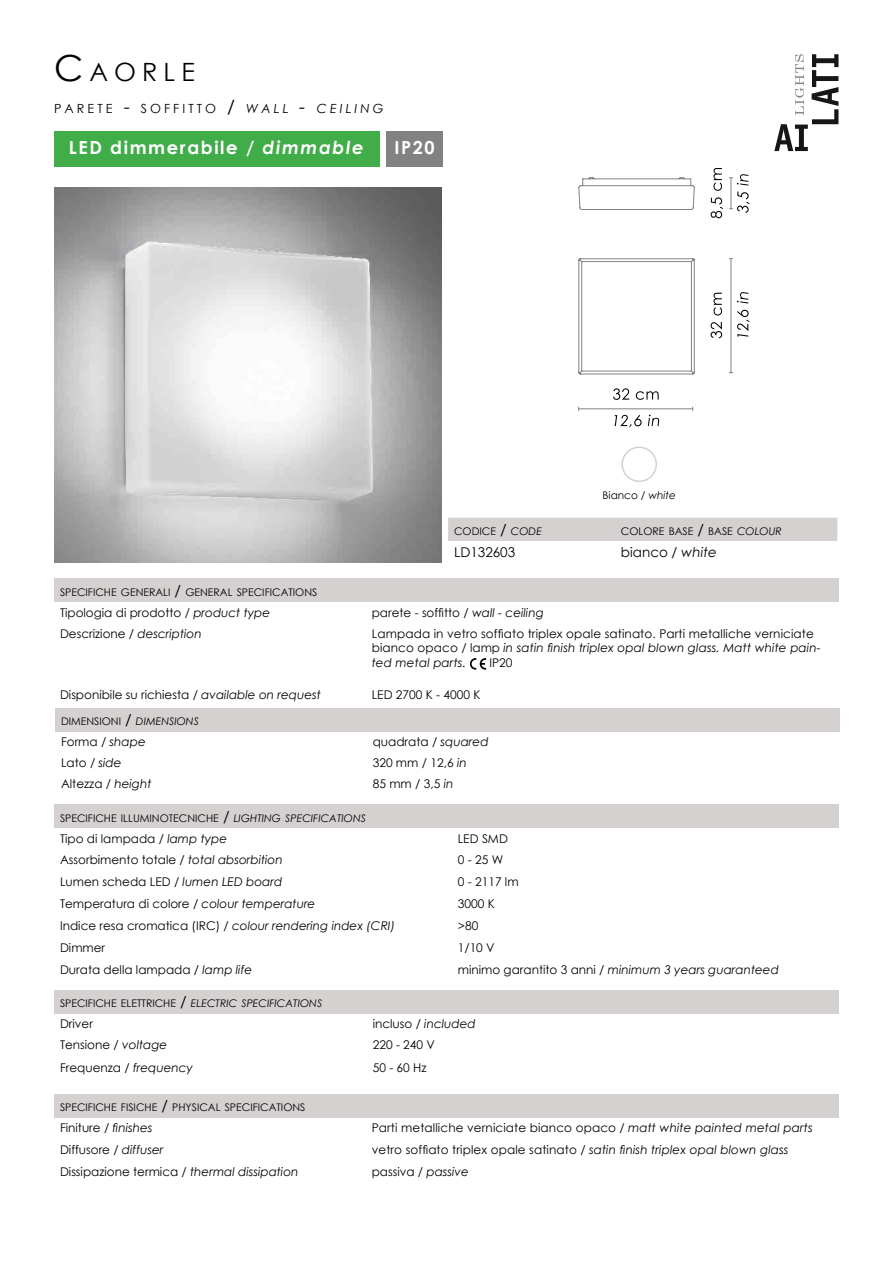
<style>
.page{position:relative;width:893px;height:1263px;background:#fff}
.page>*{position:absolute;margin:0;border:0;box-sizing:border-box;transform-origin:0 0}
.t1{font:25.2px "Century Gothic";color:#000}
.t2{font:700 18px "Century Gothic";letter-spacing:.09em;color:#fff}
.t3{font:13.5px "Century Gothic";color:#000}
.t4{font:italic 12.6px "Century Gothic";letter-spacing:.245em;color:#000}
.t5{font:12.6px "Century Gothic";color:#000}
.t6{font:12px/14.4px "Century Gothic";color:#000}
.t7{font:italic 12px "Century Gothic";color:#000}
.t8{font:10.5px "Century Gothic";color:#000}
.t9{font:italic 10.5px "Century Gothic";color:#000}
.t10{font:10.5px "Century Gothic";color:#000}
.s1{font-size:36px}
.s2{font-style:normal}
.s3{font-style:normal;font-size:18px}
.s4{font-size:18px}
.s5{font-style:italic}
.s6{font-size:15px}
.s7{font-style:normal;font-size:15px}
</style>
<div class="page">
<div style="left:54px;top:1094px;width:785px;height:23px;background:#d5d1d1"></div>
<div style="left:448px;top:518px;width:389px;height:23px;background:#d5d1d1"></div>
<img style="left:54px;top:187px;width:387px;height:376px">
<div style="left:54px;top:990px;width:785px;height:23px;background:#d5d1d1"></div>
<div style="left:55px;top:708px;width:785px;height:23px;background:#d5d1d1"></div>
<div style="left:386px;top:132px;width:57px;height:35px;background:#828282"></div>
<img style="left:774px;top:54px;width:64px;height:97px">
<img style="left:795px;top:54px;width:9px;height:51px">
<div style="left:54px;top:804px;width:785px;height:24px;background:#d5d1d1"></div>
<div style="left:54px;top:132px;width:326px;height:35px;background:#41ad49"></div>
<svg style="left:578px;top:177px;width:117px;height:198px"></svg>
<svg style="left:711px;top:168px;width:12px;height:50px"></svg>
<svg style="left:737px;top:292px;width:13px;height:45px"></svg>
<svg style="left:711px;top:293px;width:11px;height:45px"></svg>
<svg style="left:614px;top:415px;width:45px;height:12px"></svg>
<svg style="left:613px;top:388px;width:46px;height:12px"></svg>
<svg style="left:729px;top:174px;width:21px;height:39px"></svg>
<hr style="left:731px;top:259px;width:1px;height:114px;background:#828282">
<hr style="left:579px;top:408px;width:114px;height:1px;background:#828282">
<div style="left:54px;top:579px;width:785px;height:23px;background:#d5d1d1"></div>
<svg style="left:470px;top:658px;width:16px;height:12px"></svg>
<div style="left:621px;top:446px;width:36px;height:36px;border:2px solid #d2d3cc;border-radius:50%"></div>
<h1 class="t1" style="left:54px;top:54px;width:58px"><span class="s1">C</span>AORLE</h1>
<p class="t5" style="left:54px;top:100px;width:22px">PARE</p>
<p class="t4" style="left:97px;top:100px;width:288px"><span class="s2">TE</span> <span class="s3">-</span> <span class="s2">SO FFITTO</span> <span class="s3">/</span> WALL <span class="s4">-</span> CEILING</p>
<h2 class="t2" style="left:69px;top:134px;width:296px">LED dimmerabile / <span class="s5">dimmable</span></h2>
<h2 class="t2" style="left:394px;top:134px;width:42px">IP20</h2>
<p class="t10" style="left:603px;top:488px;width:75px">Bianco / <span class="s5">white</span></p>
<p class="t8" style="left:454px;top:524px;width:89px">CO DICE <span class="s6">/</span> <span class="s5">CODE</span></p>
<p class="t8" style="left:621px;top:524px;width:9px">COLORE</p>
<p class="t8" style="left:669px;top:524px;width:115px">BASE <span class="s6">/</span> BASE <span class="s5">COLOUR</span></p>
<p class="t3" style="left:454px;top:543px;width:63px">LD132603</p>
<p class="t3" style="left:621px;top:543px;width:97px">bianco / <span class="s5">white</span></p>
<p class="t8" style="left:60px;top:585px;width:91px">SPECIFICHE GENERAL</p>
<p class="t8" style="left:168px;top:585px;width:47px">I <span class="s6">/</span> GENERAL</p>
<p class="t8" style="left:237px;top:585px;width:82px">SPECIFICATIONS</p>
<p class="t6" style="left:60px;top:605px;width:212px">Tipologia di prodotto / <span class="s5">product type</span></p>
<p class="t6" style="left:372px;top:605px;width:174px">parete - soffitto / <span class="s5">wall - ceiling</span></p>
<p class="t6" style="left:60px;top:626px;width:143px">Descrizione / <span class="s5">description</span></p>
<p class="t6" style="left:372px;top:626px;width:451px">Lampada in vetro soffiato triplex opale satinato. Parti metalliche verniciate bianco opaco / lamp <span class="s5">in satin finish triplex opal blown glass. Matt white pain&shy;ted metal parts.</span></p>
<p class="t6" style="left:489px;top:655px;width:25px">IP20</p>
<p class="t6" style="left:60px;top:687px;width:262px">Disponibile su richiesta / <span class="s5">available on request</span></p>
<p class="t6" style="left:372px;top:687px;width:110px">LED 2700 K - 4000 K</p>
<p class="t8" style="left:61px;top:714px;width:139px">DIMENSIONI <span class="s6">/</span> <span class="s5">DIMENSIONS</span></p>
<p class="t6" style="left:61px;top:734px;width:86px">Forma / <span class="s5">shape</span></p>
<p class="t6" style="left:373px;top:734px;width:117px">quadrata / <span class="s5">squared</span></p>
<p class="t6" style="left:61px;top:755px;width:62px">Lato / <span class="s5">side</span></p>
<p class="t6" style="left:373px;top:755px;width:95px">320 mm / 12,6 <span class="s5">in</span></p>
<p class="t6" style="left:61px;top:776px;width:92px">Altezza / <span class="s5">height</span></p>
<p class="t6" style="left:373px;top:776px;width:82px">85 mm / 3,5 <span class="s5">in</span></p>
<p class="t8" style="left:60px;top:810px;width:307px">SPECIFICHE ILLUMINOTEC NICHE <span class="s6">/</span> <span class="s5">LIGHTING SPECIFICATIONS</span></p>
<p class="t6" style="left:60px;top:831px;width:169px">Tipo di lampada / <span class="s5">lamp type</span></p>
<p class="t6" style="left:458px;top:831px;width:52px">LED SMD</p>
<p class="t6" style="left:60px;top:852px;width:224px">Assorbimento totale / <span class="s5">total absorbition</span></p>
<p class="t6" style="left:458px;top:852px;width:47px">0 - 25 W</p>
<p class="t6" style="left:60px;top:874px;width:224px">Lumen scheda LED / <span class="s5">lumen LED board</span></p>
<p class="t6" style="left:458px;top:874px;width:62px">0 - 2117 lm</p>
<p class="t6" style="left:60px;top:896px;width:257px">Temperatura di colore / <span class="s5">colour temperature</span></p>
<p class="t6" style="left:458px;top:896px;width:39px">3000 K</p>
<p class="t6" style="left:60px;top:918px;width:337px">Indice resa cromatica (IRC) / <span class="s5">colour rendering index (CRI)</span></p>
<p class="t6" style="left:458px;top:918px;width:22px">&gt;80</p>
<p class="t6" style="left:60px;top:940px;width:47px">Dimmer</p>
<p class="t6" style="left:458px;top:940px;width:38px">1/10 V</p>
<p class="t6" style="left:60px;top:963px;width:194px">Durata della lampada / <span class="s5">lamp life</span></p>
<p class="t7" style="left:458px;top:962px;width:323px"><span class="s2">minimo garantito 3 anni /</span> minimum 3 years guaranteed</p>
<p class="t9" style="left:60px;top:996px;width:264px"><span class="s2">SPEC IFICHE ELETTRICHE</span> <span class="s7">/</span> ELECTRIC SPECIFICATIONS</p>
<p class="t6" style="left:60px;top:1017px;width:35px">Driver</p>
<p class="t6" style="left:373px;top:1017px;width:105px">incluso / <span class="s5">included</span></p>
<p class="t6" style="left:60px;top:1038px;width:109px">Tensione / <span class="s5">voltage</span></p>
<p class="t6" style="left:373px;top:1038px;width:64px">220 - 240 V</p>
<p class="t6" style="left:60px;top:1060px;width:134px">Frequenza / <span class="s5">frequency</span></p>
<p class="t6" style="left:373px;top:1060px;width:55px">50 - 60 Hz</p>
<p class="t8" style="left:60px;top:1100px;width:148px">SPECIFICHE FISICHE <span class="s6">/</span> PHYSICAL</p>
<p class="t8" style="left:225px;top:1100px;width:82px">SPECIFICATIONS</p>
<p class="t6" style="left:60px;top:1120px;width:94px">Finiture / <span class="s5">finishes</span></p>
<p class="t6" style="left:372px;top:1120px;width:442px">Parti metalliche verniciate bianco opaco / <span class="s5">matt white painted metal parts</span></p>
<p class="t6" style="left:60px;top:1142px;width:105px">Diffusore <span class="s5">/ diffuser</span></p>
<p class="t6" style="left:372px;top:1142px;width:418px">vetro soffiato triplex opale satinato / <span class="s5">satin finish triplex opal blown glass</span></p>
<p class="t6" style="left:60px;top:1165px;width:240px">Dissipazione termica / <span class="s5">thermal dissipation</span></p>
<p class="t6" style="left:372px;top:1165px;width:99px">passiva / <span class="s5">passive</span></p>
</div>
